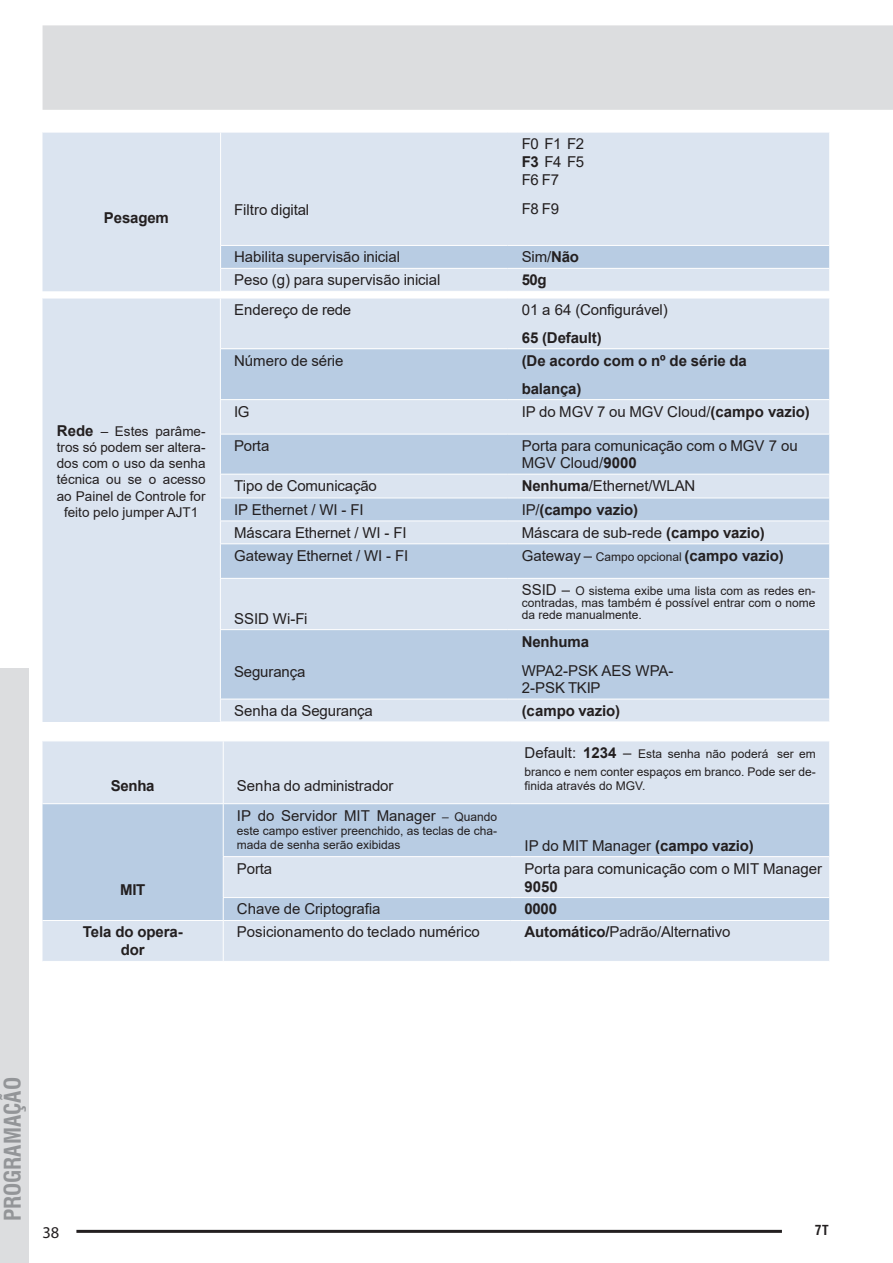
<style>
.page{position:relative;width:893px;height:1263px;background:#fff}
.page>*{position:absolute;margin:0;border:0;box-sizing:border-box;transform-origin:0 0}
.t1{font:700 condensed 22.5px "Swiss 721 BT";color:#939598}
.t2{font:16.5px "Myriad Pro";color:#231f20}
.Table_Paragraph{font:15px/18px "Arial";color:#231f20}
.Table_Paragraph-2{font:700 15px/18px "Arial";letter-spacing:-.01em;color:#231f20;text-align:center}
.Table_Paragraph-3{font:13.5px/16.2px "Arial";color:#231f20;text-align:center}
.t3{font:700 condensed 13.5px "Swiss 721 BT";color:#231f20}
.Table_Paragraph-4{font:12px/11.9px "Arial";color:#231f20}
.s1{font-weight:700;font-size:15px}
.s2{font-weight:700}
.s3{font-weight:400}
.s4{font-size:15px}
.s5{font-size:12px}
</style>
<div class="page">
<div style="left:43px;top:25px;width:850px;height:85px;background:#dcdddf"></div>
<div style="left:0;top:668px;width:29px;height:595px;background:#dcdddf"></div>
<hr style="left:76px;top:1230px;width:706px;height:3px;background:#231f20">
<div style="left:43px;top:133px;width:786px;height:158px;background:#dbe4f0"></div>
<hr style="left:220px;top:132px;width:1px;height:113px;background:#fff">
<svg style="left:220px;top:245px;width:609px;height:46px;background:#cbd9ea"></svg>
<hr style="left:508px;top:268px;width:321px;height:1px;background:#fff">
<div style="left:43px;top:299px;width:786px;height:423px;background:#dbe4f0"></div>
<svg style="left:221px;top:349px;width:608px;height:350px;background:#c5d5e8"></svg>
<hr style="left:220px;top:298px;width:1px;height:51px;background:#fff">
<hr style="left:220px;top:349px;width:1px;height:50px;background:#fff">
<hr style="left:220px;top:399px;width:288px;height:1px;background:#fff">
<hr style="left:220px;top:400px;width:1px;height:34px;background:#fff">
<hr style="left:508px;top:399px;width:321px;height:1px;background:#fff">
<hr style="left:220px;top:434px;width:288px;height:1px;background:#fff">
<hr style="left:220px;top:434px;width:1px;height:40px;background:#fff">
<hr style="left:508px;top:434px;width:321px;height:1px;background:#fff">
<hr style="left:220px;top:474px;width:288px;height:1px;background:#fff">
<hr style="left:508px;top:474px;width:321px;height:1px;background:#fff">
<hr style="left:220px;top:498px;width:288px;height:1px;background:#fff">
<hr style="left:508px;top:498px;width:321px;height:1px;background:#fff">
<hr style="left:220px;top:520px;width:288px;height:1px;background:#fff">
<svg style="left:220px;top:475px;width:1px;height:68px"></svg>
<hr style="left:508px;top:520px;width:321px;height:1px;background:#fff">
<hr style="left:220px;top:543px;width:288px;height:1px;background:#fff">
<hr style="left:220px;top:544px;width:1px;height:34px;background:#fff">
<hr style="left:508px;top:543px;width:321px;height:1px;background:#fff">
<hr style="left:220px;top:578px;width:288px;height:1px;background:#fff">
<hr style="left:220px;top:579px;width:1px;height:50px;background:#fff">
<hr style="left:508px;top:578px;width:321px;height:1px;background:#fff">
<hr style="left:220px;top:629px;width:288px;height:1px;background:#fff">
<hr style="left:220px;top:630px;width:1px;height:69px;background:#fff">
<hr style="left:508px;top:629px;width:321px;height:1px;background:#fff">
<hr style="left:220px;top:699px;width:288px;height:1px;background:#fff">
<svg style="left:220px;top:700px;width:1px;height:21px"></svg>
<hr style="left:508px;top:699px;width:321px;height:1px;background:#fff">
<hr style="left:221px;top:348px;width:287px;height:1px;background:#fff">
<hr style="left:508px;top:348px;width:321px;height:1px;background:#fff">
<hr style="left:220px;top:721px;width:288px;height:1px;background:#fff">
<hr style="left:508px;top:721px;width:321px;height:1px;background:#fff">
<div style="left:43px;top:741px;width:786px;height:220px;background:#dbe4f0"></div>
<svg style="left:43px;top:804px;width:786px;height:116px;background:#c1d2e6"></svg>
<hr style="left:223px;top:741px;width:1px;height:62px;background:#fff">
<hr style="left:43px;top:803px;width:180px;height:1px;background:#fff">
<hr style="left:223px;top:803px;width:288px;height:1px;background:#fff">
<hr style="left:223px;top:804px;width:1px;height:52px;background:#fff">
<hr style="left:511px;top:803px;width:318px;height:1px;background:#fff">
<hr style="left:223px;top:856px;width:288px;height:1px;background:#fff">
<hr style="left:223px;top:857px;width:1px;height:40px;background:#fff">
<hr style="left:511px;top:856px;width:318px;height:1px;background:#fff">
<hr style="left:223px;top:897px;width:288px;height:1px;background:#fff">
<svg style="left:223px;top:898px;width:1px;height:22px"></svg>
<hr style="left:511px;top:897px;width:318px;height:1px;background:#fff">
<hr style="left:43px;top:920px;width:180px;height:1px;background:#fff">
<hr style="left:223px;top:920px;width:288px;height:1px;background:#fff">
<hr style="left:223px;top:921px;width:1px;height:40px;background:#fff">
<hr style="left:511px;top:920px;width:318px;height:1px;background:#fff">
<p class="Table_Paragraph-2" style="left:104px;top:209px;width:66px">Pesagem</p>
<p class="Table_Paragraph-3" style="left:57px;top:423px;width:150px"><span class="s1">Rede</span> – Estes parâme&shy;tros só podem ser altera&shy;dos com o uso da senha técnica ou se o acesso ao Painel de Controle for feito pelo jumper AJT1</p>
<p class="Table_Paragraph" style="left:234px;top:201px;width:77px">Filtro digital</p>
<p class="Table_Paragraph" style="left:522px;top:135px;width:64px;text-align:justify">F0 F1 F2<br><span class="s2">F3</span> F4 F5<br>F6 F7</p>
<p class="Table_Paragraph" style="left:522px;top:200px;width:39px">F8 F9</p>
<p class="Table_Paragraph" style="left:234px;top:248px;width:167px">Habilita supervisão inicial</p>
<p class="Table_Paragraph" style="left:522px;top:248px;width:59px">Sim/<span class="s2">Não</span></p>
<p class="Table_Paragraph" style="left:234px;top:271px;width:208px">Peso (g) para supervisão inicial</p>
<p class="Table_Paragraph-2" style="left:522px;top:271px;width:27px">50g</p>
<p class="Table_Paragraph" style="left:234px;top:301px;width:119px">Endereço de rede</p>
<p class="Table_Paragraph" style="left:522px;top:301px;width:148px">01 a 64 (Configurável)</p>
<p class="Table_Paragraph-2" style="left:522px;top:329px;width:82px">65 (Default)</p>
<p class="Table_Paragraph" style="left:234px;top:351px;width:111px">Número de série</p>
<p class="Table_Paragraph-2" style="left:522px;top:351px;width:227px">(De acordo com o nº de série da</p>
<p class="Table_Paragraph-2" style="left:522px;top:379px;width:61px">balança)</p>
<p class="Table_Paragraph" style="left:234px;top:402px;width:17px">IG</p>
<p class="Table_Paragraph" style="left:522px;top:402px;width:290px">IP do MGV 7 ou MGV Cloud/<span class="s2">(campo vazio)</span></p>
<p class="Table_Paragraph" style="left:234px;top:437px;width:37px">Porta</p>
<p class="Table_Paragraph" style="left:522px;top:437px;width:278px;line-height:17.1px">Porta para comunicação com o MGV 7 ou<br>MGV Cloud/<span class="s2">9000</span></p>
<p class="Table_Paragraph" style="left:234px;top:477px;width:144px">Tipo de Comunicação</p>
<p class="Table_Paragraph" style="left:522px;top:477px;width:175px"><span class="s2">Nenhuma</span>/Ethernet/WLAN</p>
<p class="Table_Paragraph" style="left:234px;top:500px;width:131px">IP Ethernet / WI - FI</p>
<p class="Table_Paragraph-2" style="left:522px;top:501px;width:118px"><span class="s3">IP/</span>(campo vazio)</p>
<p class="Table_Paragraph" style="left:234px;top:523px;width:174px">Máscara Ethernet / WI - FI</p>
<p class="Table_Paragraph" style="left:522px;top:523px;width:245px">Máscara de sub-rede <span class="s2">(campo vazio)</span></p>
<p class="Table_Paragraph" style="left:234px;top:546px;width:176px">Gateway Ethernet / WI - FI</p>
<p class="Table_Paragraph-4" style="left:522px;top:550px;width:264px"><span class="s4">Gateway –</span> Campo opcional <span class="s1">(campo vazio)</span></p>
<p class="Table_Paragraph" style="left:234px;top:609px;width:75px">SSID Wi-Fi</p>
<p class="Table_Paragraph" style="left:234px;top:662px;width:73px">Segurança</p>
<p class="Table_Paragraph-4" style="left:522px;top:585px;width:295px;text-align:justify"><span class="s4">SSID –</span> O sistema exibe uma lista com as redes en&shy;contradas, mas também é possível entrar com o nome da rede manualmente.</p>
<p class="Table_Paragraph-2" style="left:522px;top:632px;width:69px">Nenhuma</p>
<p class="Table_Paragraph" style="left:522px;top:662px;width:153px;line-height:17.2px">WPA2-PSK AES WPA-<br>2-PSK TKIP</p>
<p class="Table_Paragraph" style="left:234px;top:702px;width:140px">Senha da Segurança</p>
<p class="Table_Paragraph-2" style="left:522px;top:702px;width:100px">(campo vazio)</p>
<p class="Table_Paragraph-2" style="left:111px;top:777px;width:45px">Senha</p>
<p class="Table_Paragraph" style="left:237px;top:777px;width:158px">Senha do administrador</p>
<p class="Table_Paragraph" style="left:237px;top:806px;width:262px">IP do Servidor MIT Manager <span class="s5">– Quando</span></p>
<p class="Table_Paragraph-4" style="left:237px;top:823px;width:262px;line-height:14.4px">este campo estiver preenchido, as teclas de cha&shy;mada de senha serão exibidas</p>
<p class="Table_Paragraph-4" style="left:525px;top:744px;width:293px;line-height:18px"><span class="s4">Default:</span> <span class="s1">1234</span> <span class="s4">–</span> Esta senha não poderá ser em branco e nem conter espaços em branco. Pode ser de-</p>
<p class="Table_Paragraph-4" style="left:525px;top:780px;width:122px">finida através do MGV.</p>
<p class="Table_Paragraph" style="left:525px;top:836px;width:231px">IP do MIT Manager <span class="s2">(campo vazio)</span></p>
<p class="Table_Paragraph-2" style="left:120px;top:880px;width:27px">MIT</p>
<p class="Table_Paragraph" style="left:237px;top:859px;width:37px">Porta</p>
<p class="Table_Paragraph" style="left:525px;top:859px;width:299px">Porta para comunicação com o MIT Manager<br><span class="s2">9050</span></p>
<p class="Table_Paragraph" style="left:237px;top:900px;width:145px">Chave de Criptografia</p>
<p class="Table_Paragraph-2" style="left:525px;top:900px;width:34px">0000</p>
<p class="Table_Paragraph-2" style="left:83px;top:923px;width:101px">Tela do opera&shy;dor</p>
<p class="Table_Paragraph" style="left:237px;top:923px;width:244px">Posicionamento do teclado numérico</p>
<p class="Table_Paragraph" style="left:525px;top:923px;width:207px"><span class="s2">Automático/</span>Padrão/Alternativo</p>
<h1 class="t1" style="left:-1px;top:1221px;width:146px;rotate:-90deg">PROGRAMAÇÃO</h1>
<p class="t2" style="left:43px;top:1222px;width:18px">38</p>
<p class="t3" style="left:815px;top:1222px;width:15px">7T</p>
</div>
